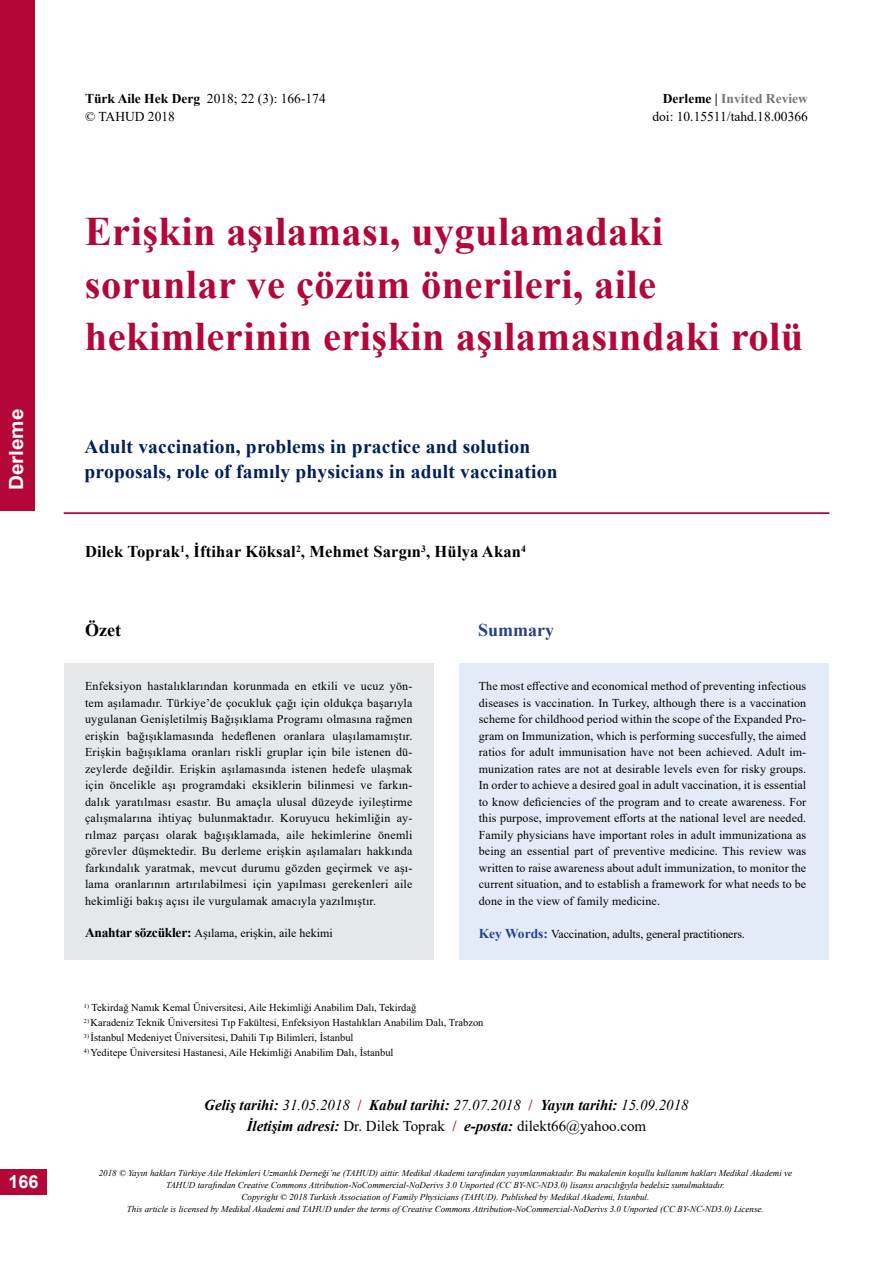
<style>
.page{position:relative;width:893px;height:1276px;background:#fff}
.page>*{position:absolute;margin:0;border:0;box-sizing:border-box;transform-origin:0 0}
.t1{font:700 40.5px/52.5px "Times New Roman";letter-spacing:.01em;color:#b30738}
.t2{font:700 19.5px/25.5px "Times New Roman";letter-spacing:.01em;color:#001f5b}
.t3{font:700 19.5px "Arial";color:#fff;scale:1.06 1}
.t4{font:700 18px "Times New Roman";color:#25408f}
.t5{font:700 18px "Times New Roman";color:#000}
.t6{font:700 18px "Arial";color:#fff}
.t7{font:700 16.5px "Times New Roman";letter-spacing:.01em;color:#000}
.t8{font:italic 700 15px/21px "Times New Roman";color:#000;text-align:center}
.t9{font:13.5px/18px "Times New Roman";color:#000}
.t10{font:12px/16.5px "Times New Roman";letter-spacing:.01em;color:#000;text-align:justify}
.t11{font:12px "Times New Roman";letter-spacing:-.01em;color:#000}
.t12{font:10.5px "Times New Roman";color:#000}
.t13{font:italic 9px/12px "Times New Roman";color:#000;text-align:center}
.s1{font-weight:700}
.s2{font-weight:700;color:#737577}
.s3{font-weight:700;font-size:13.5px}
.s4{font-weight:700;font-size:13.5px;color:#25408f}
.s5{font-weight:400}
.s6{font-style:normal;color:#c41f25}
.s7{font-weight:400;font-style:normal}
</style>
<div class="page">
<div style="left:0;top:1169px;width:47px;height:26px;background:#b30738"></div>
<div style="left:0;top:0;width:34px;height:510px;background:#b30738"></div>
<div style="left:64px;top:512px;width:765px;height:2px;border:1px solid #b30738"></div>
<div style="left:64px;top:663px;width:370px;height:297px;background:#e6e7e9"></div>
<div style="left:459px;top:663px;width:369px;height:297px;background:#e3ebf8"></div>
<h2 class="t3" style="left:3px;top:490px;width:78px;rotate:-90deg">Derleme</h2>
<h3 class="t6" style="left:8px;top:1169px;width:32px">166</h3>
<p class="t9" style="left:85px;top:89px;width:242px"><span class="s1">Türk Aile Hek Derg</span> 2018; 22 (3): 166-174 © TAHUD 2018</p>
<p class="t9" style="left:652px;top:89px;width:157px;text-align:right"><span class="s1">Derleme |</span> <span class="s2">Invited Review </span>doi: 10.15511/tahd.18.00366</p>
<h1 class="t1" style="left:85px;top:204px;width:720px">Erişkin aşılaması, uygulamadaki sorunlar ve çözüm önerileri, aile hekimlerinin erişkin aşılamasındaki rolü</h1>
<h2 class="t2" style="left:85px;top:433px;width:474px">Adult vaccination, problems in practice and solution proposals, role of famıly physicians in adult vaccination</h2>
<h3 class="t7" style="left:85px;top:540px;width:442px">Dilek Toprak<sup>1</sup>, İftihar Köksal<sup>2</sup>, Mehmet Sargın<sup>3</sup>, Hülya Akan<sup>4</sup></h3>
<h3 class="t5" style="left:85px;top:616px;width:37px">Özet</h3>
<p class="t10" style="left:85px;top:677px;width:329px">Enfeksiyon hastalıklarından korunmada en etkili ve ucuz yön&shy;tem aşılamadır. Türkiye’de çocukluk çağı için oldukça başarıyla uygulanan Genişletilmiş Bağışıklama Programı olmasına rağmen erişkin bağışıklamasında hedeflenen oranlara ulaşılamamıştır.<br>Erişkin bağışıklama oranları riskli gruplar için bile istenen dü&shy;zeylerde değildir. Erişkin aşılamasında istenen hedefe ulaşmak için öncelikle aşı programdaki eksiklerin bilinmesi ve farkın&shy;dalık yaratılması esastır. Bu amaçla ulusal düzeyde iyileştirme çalışmalarına ihtiyaç bulunmaktadır. Koruyucu hekimliğin ay&shy;rılmaz parçası olarak bağışıklamada, aile hekimlerine önemli görevler düşmektedir. Bu derleme erişkin aşılamaları hakkında farkındalık yaratmak, mevcut durumu gözden geçirmek ve aşı&shy;lama oranlarının artırılabilmesi için yapılması gerekenleri aile hekimliği bakış açısı ile vurgulamak amacıyla yazılmıştır.</p>
<p class="t10" style="left:85px;top:924px;width:249px"><span class="s3">Anahtar sözcükler:</span> Aşılama, erişkin, aile hekimi</p>
<h3 class="t4" style="left:478px;top:616px;width:77px">Summary</h3>
<p class="t10" style="left:479px;top:677px;width:329px">The most effective and economical method of preventing infectious diseases is vaccination. In Turkey, although there is a vaccination scheme for childhood period within the scope of the Expanded Pro&shy;gram on Immunization, which is performing succesfully, the aimed ratios for adult immunisation have not been achieved. Adult im&shy;munization rates are not at desirable levels even for risky groups.<br>In order to achieve a desired goal in adult vaccination, it is essential to know deficiencies of the program and to create awareness. For this purpose, improvement efforts at the national level are needed.<br>Family physicians have important roles in adult immunizationa as being an essential part of preventive medicine. This review was written to raise awareness about adult immunization, to monitor the current situation, and to establish a framework for what needs to be done in the view of family medicine.</p>
<p class="t11" style="left:479px;top:925px;width:268px"><span class="s4">Key Words:</span> Vaccination, adults, general practitioners.</p>
<p class="t12" style="left:84px;top:1000px;width:334px"><sup>1)</sup> Tekirdağ Namık Kemal Üniversitesi, Aile Hekimliği Anabilim Dalı, Tekirdağ</p>
<p class="t12" style="left:84px;top:1015px;width:401px"><sup>2)</sup> Karadeniz Teknik Üniversitesi Tıp Fakültesi, Enfeksiyon Hastalıkları Anabilim Dalı, Trabzon</p>
<p class="t12" style="left:84px;top:1030px;width:271px"><sup>3)</sup> İstanbul Medeniyet Üniversitesi, Dahili Tıp Bilimleri, İstanbul</p>
<p class="t12" style="left:84px;top:1045px;width:311px"><sup>4)</sup> Yeditepe Üniversitesi Hastanesi, Aile Hekimliği Anabilim Dalı, İstanbul</p>
<p class="t8" style="left:204px;top:1094px;width:486px">Geliş tarihi: <span class="s5">31.05.2018</span> <span class="s6">/</span> Kabul tarihi: <span class="s5">27.07.2018</span> <span class="s6">/</span> Yayın tarihi: <span class="s5">15.09.2018<br></span>İletişim adresi: <span class="s7">Dr. Dilek Toprak</span> <span class="s6">/</span> e-posta: <span class="s7">dilekt66@yahoo.com</span></p>
<p class="t13" style="left:99px;top:1166px;width:695px">2018 © Yayın hakları Türkiye Aile Hekimleri Uzmanlık Derneği’ne (TAHUD) aittir. Medikal Akademi tarafından yayımlanmaktadır. Bu makalenin koşullu kullanım hakları Medikal Akademi ve TAHUD tarafından Creative Commons Attribution-NoCommercial-NoDerivs 3.0 Unported (CC BY-NC-ND3.0) lisansı aracılığıyla bedelsiz sunulmaktadır.<br>Copyright © 2018 Turkish Association of Family Physicians (TAHUD). Published by Medikal Akademi, Istanbul.<br>This article is licensed by Medikal Akademi and TAHUD under the terms of Creative Commons Attribution-NoCommercial-NoDerivs 3.0 Unported (CC BY-NC-ND3.0) License.</p>
</div>
